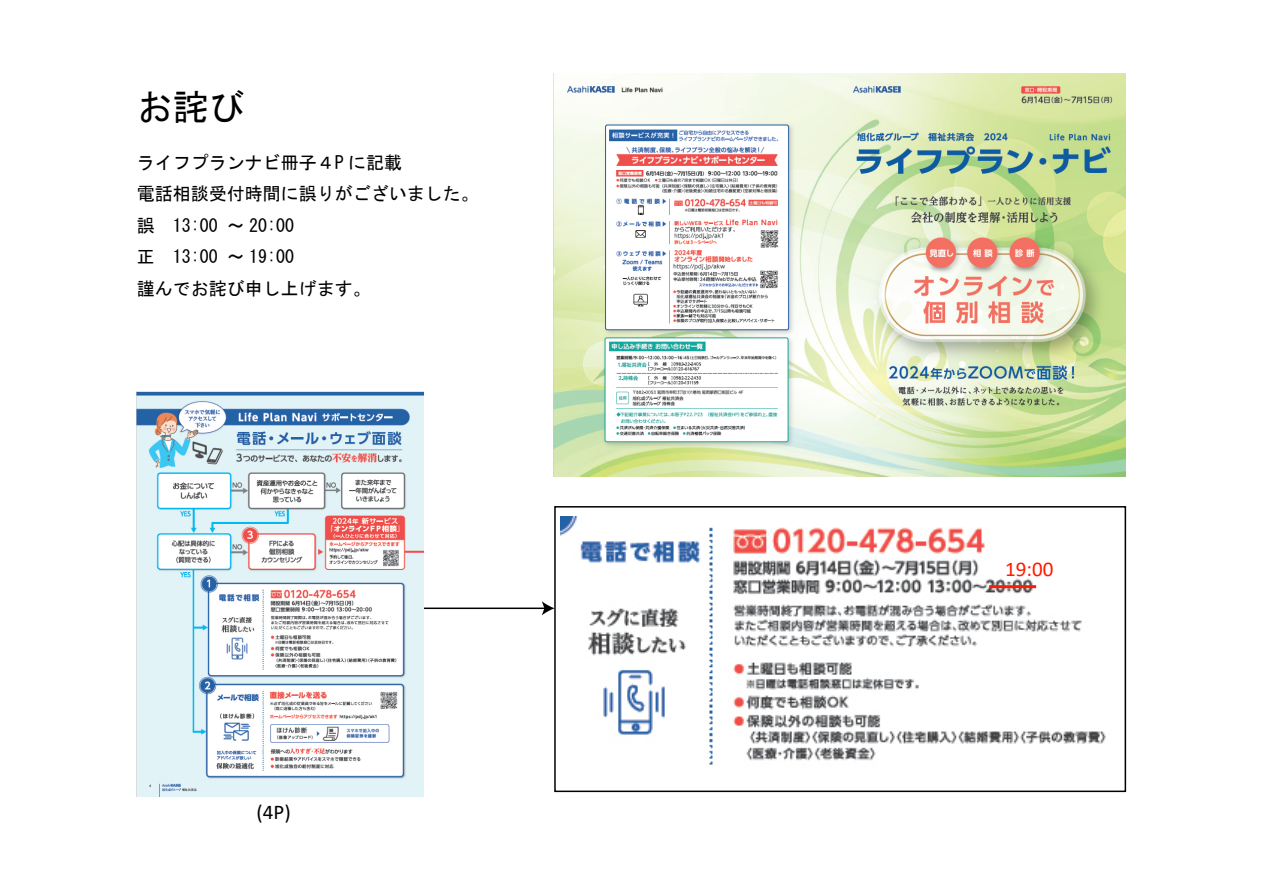
<style>
.page{position:relative;width:1263px;height:893px;background:#fff}
.page>*{position:absolute;margin:0;border:0;box-sizing:border-box;transform-origin:0 0}
.t1{font:36px "MS Gothic";color:#000}
.t2{font:21px "Calibri";color:#ff1a00}
.t3{font:21px "Calibri";color:#000}
.t4{font:18px/31.5px "MS Gothic";color:#000}
</style>
<div class="page">
<img style="left:554px;top:73px;width:571px;height:403px">
<img style="left:560px;top:516px;width:546px;height:249px">
<div style="left:554px;top:506px;width:572px;height:286px;border:2px solid #000"></div>
<svg style="left:423px;top:601px;width:132px;height:14px"></svg>
<svg style="left:986px;top:584px;width:53px;height:6px"></svg>
<img style="left:136px;top:391px;width:287px;height:405px">
<h1 class="t1" style="left:137px;top:89px;width:109px">お詫び</h1>
<p class="t4" style="left:137px;top:146px;width:343px">ライフプランナビ冊子４P に記載<br>電話相談受付時間に誤りがございました。誤　13:00 ～ 20:00<br>正　13:00 ～ 19:00<br>謹んでお詫び申し上げます。</p>
<p class="t3" style="left:257px;top:797px;width:36px">(4P)</p>
<p class="t2" style="left:1005px;top:554px;width:50px">19:00</p>
</div>
